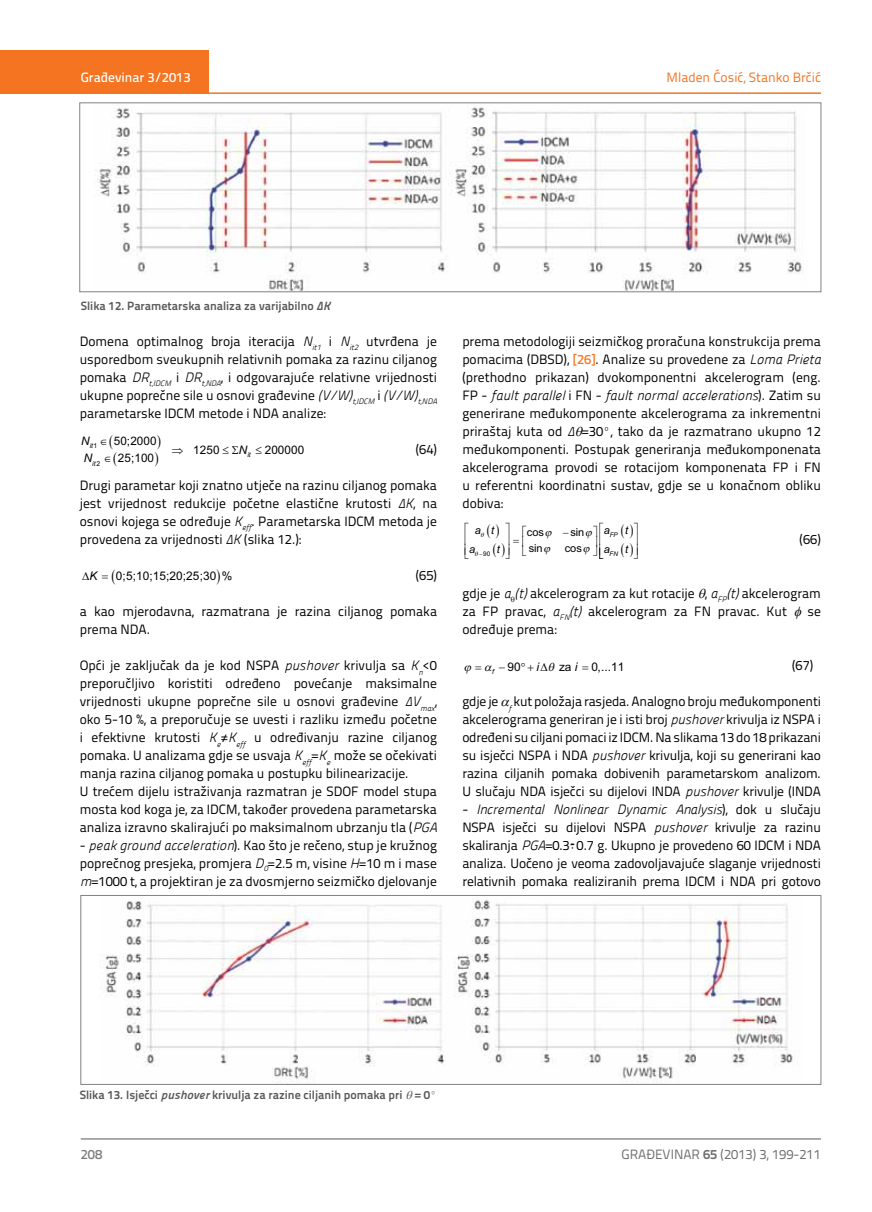
<style>
.page{position:relative;width:872px;height:1212px;background:#fff}
.page>*{position:absolute;margin:0;border:0;box-sizing:border-box;transform-origin:0 0}
.t1{font:13.5px/18px "Titillium Text 22 L";color:#000;text-align:justify}
.t2{font:italic 13.5px "Panefresco 250 wt";color:#000}
.t3{font:13.5px "Titillium Text 22 L";color:#6d6e71}
.t4{font:13.5px "Titillium Text 22 L";color:#f47421}
.t5{font:500 13.5px "Titillium Text 22 L";color:#fff}
.t6{font:500 13.5px "Titillium Text 22 L";color:#797a7d}
.t7{font:700 12px "Titillium Text 22 L";color:#58595b}
.t8{font:11.85px "Arial";letter-spacing:.005em;color:#000}
.t9{font:italic 11.85px "Arial";color:#000}
.t10{font:11.7px/17.5px "Arial";letter-spacing:.005em;color:#000;text-align:center}
.t11{font:italic 11.7px/17.5px "Arial";color:#000}
.t12{font:10.95px/16.5px "Arial";color:#000}
.t13{font:italic 10.95px/18.5px "Arial";color:#000}
.t14{font:italic 6.75px "Arial";color:#000}
.t15{font:italic 6.45px "Arial";color:#000}
.t16{font:6.45px "Arial";color:#000}
.s1{font-family:"Panefresco 800 wt";font-weight:400;font-style:italic}
.s2{font-family:"Panefresco 250 wt";font-style:italic}
.s3{font-style:normal}
.s4{font-weight:500;color:#f47421}
.s5{font-family:"Titillium Text 22 L";font-style:normal}
.s6{font-weight:700}
</style>
<div class="page">
<div style="left:0;top:50px;width:208px;height:44px;background:#f47421"></div>
<hr style="left:0;top:92px;width:821px;height:2px;background:#f47421">
<hr style="left:81px;top:1139px;width:740px;height:1px;background:#58595b">
<img style="left:97px;top:107px;width:705px;height:183px">
<div style="left:80px;top:103px;width:741px;height:189px;border:1px solid #808285"></div>
<img style="left:101px;top:900px;width:692px;height:180px">
<div style="left:81px;top:895px;width:740px;height:189px;border:1px solid #808285"></div>
<p class="t5" style="left:81px;top:67px;width:111px">Građevinar 3/2013</p>
<p class="t4" style="left:666px;top:68px;width:156px">Mladen Ćosić, Stanko Brčić</p>
<p class="t7" style="left:81px;top:296px;width:251px">Slika 12. Parametarska analiza za varijabilno <span class="s1">ΔK</span></p>
<p class="t1" style="left:80px;top:331px;width:359px">Domena optimalnog broja iteracija <span class="s2">N</span><sub>it1</sub> i <span class="s2">N</span><sub>it2</sub> utvrđena je usporedbom sveukupnih relativnih pomaka za razinu ciljanog pomaka <span class="s2">DR</span><sub>t,IDCM</sub> i <span class="s2">DR</span><sub>t,NDA</sub>, i odgovarajuće relativne vrijednosti ukupne poprečne sile u osnovi građevine <span class="s2">(V/W)</span><sub>t,IDCM</sub> i <span class="s2">(V/W)</span><sub>t,NDA </sub>parametarske IDCM metode i NDA analize:</p>
<p class="t11" style="left:81px;top:432px;width:12px">N<br>N</p>
<p class="t11" style="left:239px;top:441px;width:10px">N</p>
<p class="t10" style="left:114px;top:432px;width:44px">50;2000<br>25;100</p>
<p class="t1" style="left:416px;top:439px;width:23px">(64)</p>
<p class="t1" style="left:80px;top:475px;width:359px">Drugi parametar koji znatno utječe na razinu ciljanog pomaka jest vrijednost redukcije početne elastične krutosti <span class="s2">ΔK</span>, na osnovi kojega se određuje <span class="s2">K</span><sub>eff</sub>. Parametarska IDCM metoda je provedena za vrijednosti <span class="s2">ΔK</span> (slika 12.):</p>
<p class="t9" style="left:82px;top:568px;width:17px">∆K</p>
<p class="t8" style="left:116px;top:568px;width:118px">0;5;10;15;20;25;30 %</p>
<p class="t1" style="left:416px;top:565px;width:23px">(65)</p>
<p class="t1" style="left:80px;top:601px;width:359px">a kao mjerodavna, razmatrana je razina ciljanog pomaka prema NDA.</p>
<p class="t1" style="left:80px;top:655px;width:359px;text-align:left">Opći je zaključak da je kod NSPA <span class="s2">pushover</span> krivulja sa <span class="s2">K</span><sub>n</sub>&lt;0 preporučljivo koristiti određeno povećanje maksimalne vrijednosti ukupne poprečne sile u osnovi građevine <span class="s2">ΔV</span><sub>max</sub>, oko 5-10 %, a preporučuje se uvesti i razliku između početne i efektivne krutosti <span class="s2">K</span><sub>e</sub>≠<span class="s2">K</span><sub>eff</sub> u određivanju razine ciljanog pomaka. U analizama gdje se usvaja <span class="s2">K</span><sub>eff</sub>=<span class="s2">K</span><sub>e</sub> može se očekivati manja razina ciljanog pomaka u postupku bilinearizacije.<br>U trećem dijelu istraživanja razmatran je SDOF model stupa mosta kod koga je, za IDCM, također provedena parametarska analiza izravno skalirajući po maksimalnom ubrzanju tla (<span class="s2">PGA</span></p>
<p class="t1" style="left:80px;top:836px;width:359px">- <span class="s2">peak ground acceleration</span>). Kao što je rečeno, stup je kružnog poprečnog presjeka, promjera <span class="s2">D</span><sub>0</sub>=2.5 m, visine <span class="s2">H</span>=10 m i mase <span class="s2">m</span>=1000 t, a projektiran je za dvosmjerno seizmičko djelovanje</p>
<p class="t14" style="left:90px;top:441px;width:9px">it<span class="s3">1</span></p>
<p class="t14" style="left:92px;top:459px;width:10px">it<span class="s3">2</span></p>
<p class="t10" style="left:193px;top:441px;width:37px">1250 ≤</p>
<p class="t10" style="left:255px;top:441px;width:50px">≤ 200000</p>
<p class="t14" style="left:247px;top:450px;width:5px">it</p>
<p class="t1" style="left:462px;top:331px;width:360px">prema metodologiji seizmičkog proračuna konstrukcija prema pomacima (DBSD), <span class="s4">[26]</span>. Analize su provedene za <span class="s2">Loma Prieta </span>(prethodno prikazan) dvokomponentni akcelerogram (eng.</p>
<p class="t2" style="left:462px;top:385px;width:360px"><span class="s5">FP -</span> fault parallel <span class="s5">i FN -</span> fault normal accelerations<span class="s5">). Zatim su</span></p>
<p class="t1" style="left:462px;top:403px;width:360px">generirane međukomponente akcelerograma za inkrementni priraštaj kuta od <span class="s2">Δ</span> =30º, tako da je razmatrano ukupno 12 međukomponenti. Postupak generiranja međukomponenata akcelerograma provodi se rotacijom komponenata FP i FN u referentni koordinatni sustav, gdje se u konačnom obliku dobiva:</p>
<p class="t13" style="left:469px;top:521px;width:27px;text-indent:6px">a t a</p>
<p class="t13" style="left:604px;top:521px;width:8px">a</p>
<p class="t13" style="left:625px;top:521px;width:5px">t</p>
<p class="t13" style="left:604px;top:540px;width:8px">a</p>
<p class="t13" style="left:625px;top:540px;width:5px">t</p>
<p class="t12" style="left:563px;top:524px;width:23px">− sin</p>
<p class="t12" style="left:527px;top:524px;width:19px">cos sin</p>
<p class="t15" style="left:610px;top:531px;width:10px">FP</p>
<p class="t15" style="left:609px;top:549px;width:10px">FN</p>
<p class="t1" style="left:799px;top:529px;width:23px">(66)</p>
<p class="t13" style="left:497px;top:540px;width:5px">t</p>
<p class="t12" style="left:565px;top:540px;width:19px">cos</p>
<p class="t16" style="left:479px;top:549px;width:13px">−90</p>
<p class="t1" style="left:462px;top:583px;width:360px">gdje je <span class="s2">a (t)</span> akcelerogram za kut rotacije , <span class="s2">a</span><sub>FP</sub><span class="s2">(t)</span> akcelerogram za FP pravac, <span class="s2">a</span><sub>FN</sub><span class="s2">(t)</span> akcelerogram za FN pravac. Kut</p>
<p class="t1" style="left:807px;top:601px;width:15px">se</p>
<p class="t1" style="left:462px;top:619px;width:96px">određuje prema:</p>
<p class="t8" style="left:492px;top:659px;width:30px">−<sub>f</sub> 90</p>
<p class="t9" style="left:536px;top:659px;width:43px">i∆ <span class="s3">za</span> i</p>
<p class="t8" style="left:591px;top:659px;width:28px">0 1</p>
<p class="t8" style="left:597px;top:659px;width:28px">,... 1</p>
<p class="t1" style="left:792px;top:655px;width:23px">(67)</p>
<p class="t1" style="left:462px;top:691px;width:360px">gdje je <sub>f</sub> kut položaja rasjeda. Analogno broju međukomponenti akcelerograma generiran je i isti broj <span class="s2">pushover</span> krivulja iz NSPA i određeni su ciljani pomaci iz IDCM. Na slikama 13 do 18 prikazani su isječci NSPA i NDA <span class="s2">pushover</span> krivulja, koji su generirani kao razina ciljanih pomaka dobivenih parametarskom analizom.<br>U slučaju NDA isječci su dijelovi INDA <span class="s2">pushover</span> krivulje (INDA</p>
<p class="t2" style="left:462px;top:799px;width:360px"><span class="s5">-</span> Incremental Nonlinear Dynamic Analysis<span class="s5">), dok u slučaju</span></p>
<p class="t1" style="left:462px;top:818px;width:360px">NSPA isječci su dijelovi NSPA <span class="s2">pushover</span> krivulje za razinu skaliranja <span class="s2">PGA</span>=0.3÷0.7 g. Ukupno je provedeno 60 IDCM i NDA analiza. Uočeno je veoma zadovoljavajuće slaganje vrijednosti relativnih pomaka realiziranih prema IDCM i NDA pri gotovo</p>
<p class="t7" style="left:80px;top:1085px;width:358px">Slika 13. Isječci <span class="s1">pushover</span> krivulja za razine ciljanih pomaka pri = 0º</p>
<p class="t6" style="left:81px;top:1144px;width:23px">208</p>
<p class="t3" style="left:621px;top:1144px;width:201px">GRAĐEVINAR <span class="s6">65</span> (2013) 3, 199-211</p>
</div>
